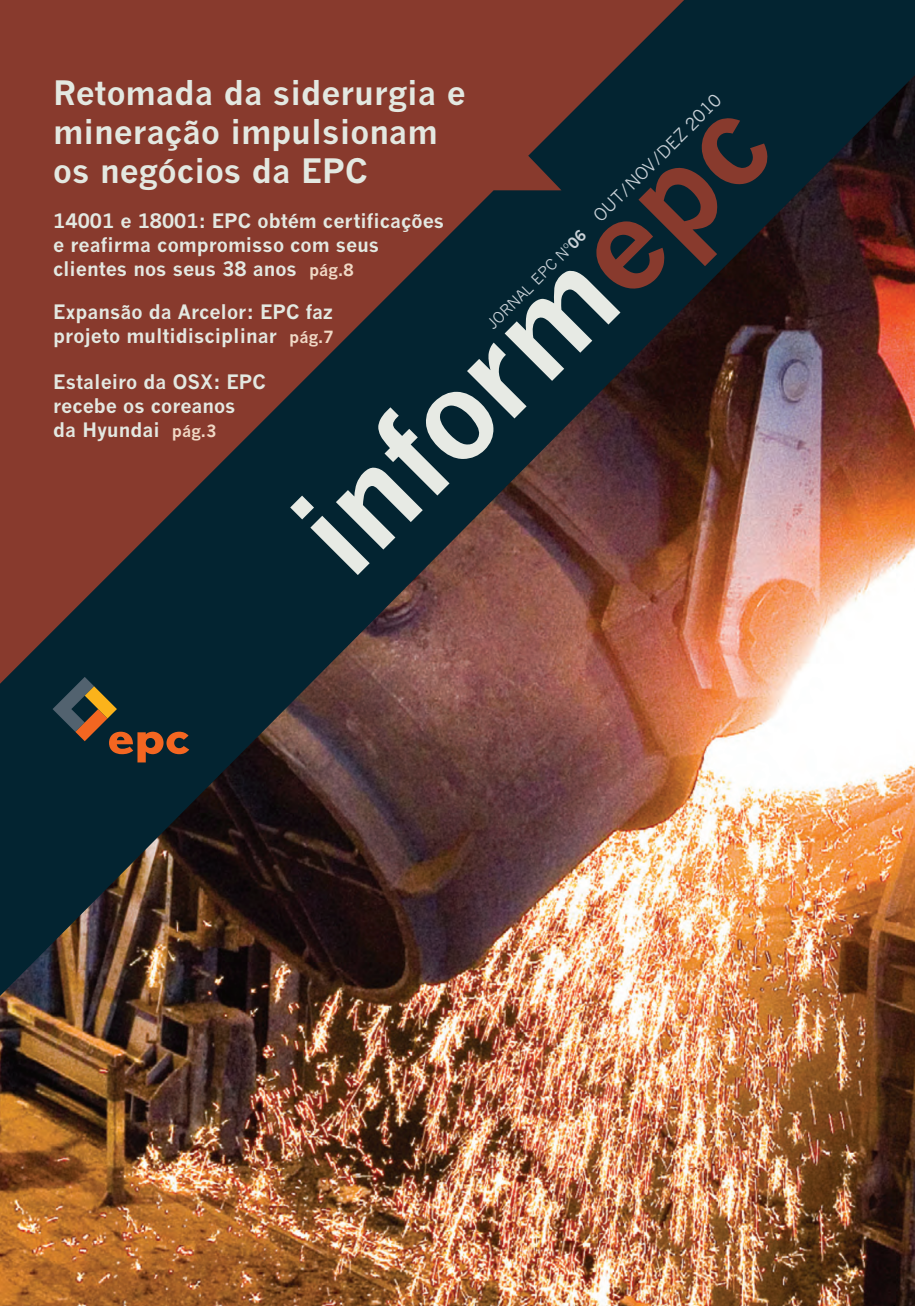
<style>
.page{position:relative;width:915px;height:1306px;background:#fff}
.page>*{position:absolute;margin:0;border:0;box-sizing:border-box;transform-origin:0 0}
.t1{font:700 126px "News Gothic";color:#e7eae4}
.t2{font:700 33px/39px "News Gothic";color:#e3e8e1}
.t3{font:700 19.5px/24px "News Gothic";color:#e3e8e1}
.t4{font:17.25px "News Gothic";color:#c9d1d7}
.s1{font-size:15px}
.s2{font-weight:700;font-size:15px}
.s3{color:#883a2d}
.s4{font-size:16.5px;color:#f0d8c5}
</style>
<div class="page">
<img style="left:0;top:996px;width:914px;height:309px">
<img style="left:0;top:0;width:914px;height:996px">
<svg style="left:53px;top:677px;width:136px;height:85px;background:#333632"></svg>
<p class="t2" style="left:53px;top:76px;width:414px">Retomada da siderurgia e mineração impulsionam os negócios da EPC</p>
<p class="t4" style="left:484px;top:321px;width:325px;rotate:-45deg"><span class="s1">JORNAL EPC Nº</span><span class="s2">06</span> OUT/NOV/DEZ 2010</p>
<p class="t1" style="left:282px;top:516px;width:610px;rotate:-45deg">inform<span class="s3">epc</span></p>
<p class="t3" style="left:53px;top:210px;width:392px">14001 e 18001: EPC obtém certificações e reafirma compromisso com seus clientes nos seus 38 anos <span class="s4">pág.8</span></p>
<p class="t3" style="left:53px;top:301px;width:282px">Expansão da Arcelor: EPC faz projeto multidisciplinar <span class="s4">pág.7</span></p>
<p class="t3" style="left:53px;top:372px;width:214px">Estaleiro da OSX: EPC recebe os coreanos<br>da Hyundai <span class="s4">pág.3</span></p>
</div>
